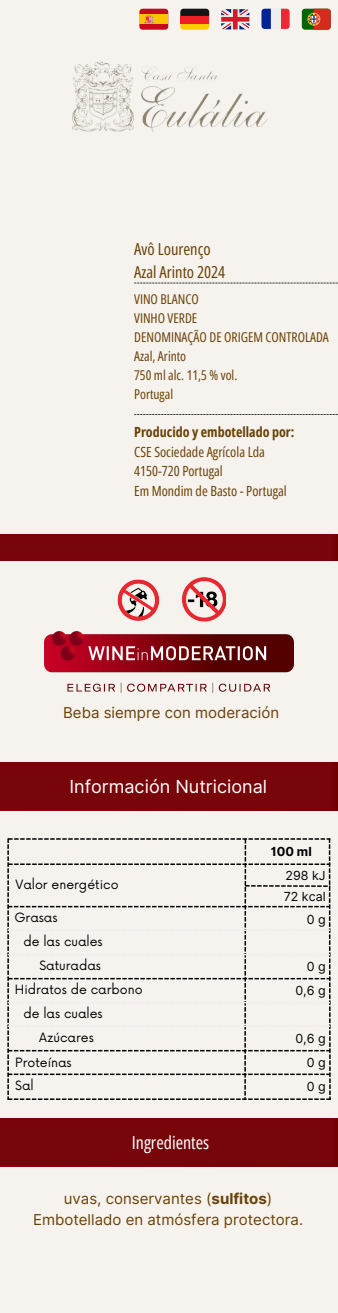
<style>
.page{position:relative;width:338px;height:1313px;background:#fff}
.page>*{position:absolute;margin:0;border:0;box-sizing:border-box;transform-origin:0 0}
.t1{font:18px "Inter";color:#fff}
.t2{font:18px "Open Sans Condensed";color:#fff}
.t3{font:16.5px/22.9px "Open Sans Condensed";color:#6a4104}
.t4{font:15px/21px "Inter";color:#6a4104;text-align:center}
.t5{font:14px/19.5px "Open Sans Condensed";color:#6a4104}
.t6{font:13.5px/18.8px "Open Sans Condensed";color:#6a4104}
.t7{font:12.5px "Now";color:#000}
.t8{font:12.5px "Inter";color:#000}
.t9{font:700 12.5px "Inter";color:#000}
.s1{font-weight:700}
</style>
<div class="page">
<div style="left:0;top:0;width:338px;height:1312px;background:#f6f3ef"></div>
<div style="left:139px;top:9px;width:29px;height:21px;background:#c60a1d;border-radius:3px"></div>
<div style="left:139px;top:14px;width:29px;height:10px;background:#ffc400"></div>
<svg style="left:144px;top:15px;width:10px;height:8px"></svg>
<svg style="left:180px;top:23px;width:29px;height:7px"></svg>
<div style="left:180px;top:16px;width:29px;height:7px;background:#ed1f24"></div>
<svg style="left:180px;top:9px;width:29px;height:7px"></svg>
<svg style="left:221px;top:9px;width:28px;height:20px"></svg>
<svg style="left:281px;top:9px;width:8px;height:20px"></svg>
<svg style="left:261px;top:9px;width:9px;height:20px"></svg>
<div style="left:270px;top:9px;width:10px;height:20px;background:#eee"></div>
<div style="left:301px;top:9px;width:29px;height:21px;background:#060;border-radius:3px"></div>
<svg style="left:307px;top:9px;width:23px;height:21px"></svg>
<svg style="left:7px;top:838px;width:323px;height:262px"></svg>
<img style="left:44px;top:631px;width:249px;height:61px">
<img style="left:117px;top:577px;width:109px;height:45px">
<img style="left:72px;top:61px;width:195px;height:71px">
<div style="left:0;top:534px;width:338px;height:26px;background:#78050a"></div>
<svg style="left:134px;top:414px;width:204px;height:1px"></svg>
<div style="left:0;top:762px;width:338px;height:48px;background:#78050a"></div>
<div style="left:1px;top:1118px;width:337px;height:48px;background:#78050a"></div>
<svg style="left:134px;top:283px;width:204px;height:1px"></svg>
<h1 class="t3" style="left:134px;top:237px;width:93px">Avô Lourenço<br>Azal Arinto 2024</h1>
<p class="t6" style="left:134px;top:289px;width:66px">VINO BLANCO</p>
<p class="t6" style="left:134px;top:308px;width:196px">VINHO VERDE<br>DENOMINAÇÃO DE ORIGEM CONTROLADA</p>
<p class="t6" style="left:134px;top:346px;width:53px">Azal, Arinto</p>
<p class="t6" style="left:134px;top:366px;width:105px">750 ml alc. 11,5 % vol.</p>
<p class="t6" style="left:134px;top:384px;width:40px">Portugal</p>
<p class="t5" style="left:134px;top:422px;width:162px"><span class="s1">Producido y embotellado por:<br></span>CSE Sociedade Agrícola Lda<br>4150-720 Portugal<br>Em Mondim de Basto - Portugal</p>
<p class="t4" style="left:63px;top:702px;width:217px">Beba siempre con moderación</p>
<h4 class="t1" style="left:69px;top:775px;width:199px">Información Nutricional</h4>
<p class="t9" style="left:271px;top:844px;width:42px">100 ml</p>
<h1 class="t8" style="left:285px;top:867px;width:42px">298 kJ</h1>
<p class="t8" style="left:283px;top:888px;width:44px">72 kcal</p>
<p class="t7" style="left:15px;top:877px;width:104px">Valor energético</p>
<p class="t7" style="left:14px;top:910px;width:45px">Grasas</p>
<p class="t8" style="left:306px;top:911px;width:20px">0 g</p>
<h3 class="t7" style="left:23px;top:934px;width:81px">de las cuales</h3>
<h3 class="t7" style="left:39px;top:958px;width:63px">Saturadas</h3>
<p class="t8" style="left:306px;top:959px;width:20px">0 g</p>
<p class="t7" style="left:15px;top:982px;width:129px">Hidratos de carbono</p>
<p class="t8" style="left:295px;top:983px;width:32px">0,6 g</p>
<p class="t7" style="left:39px;top:1030px;width:56px">Azúcares</p>
<h2 class="t8" style="left:295px;top:1031px;width:32px">0,6 g</h2>
<p class="t7" style="left:15px;top:1055px;width:58px">Proteínas</p>
<p class="t8" style="left:306px;top:1055px;width:20px">0 g</p>
<p class="t7" style="left:15px;top:1078px;width:20px">Sal</p>
<h2 class="t8" style="left:306px;top:1079px;width:20px">0 g</h2>
<p class="t7" style="left:23px;top:1006px;width:81px">de las cuales</p>
<p class="t2" style="left:132px;top:1129px;width:79px">Ingredientes</p>
<p class="t4" style="left:33px;top:1188px;width:271px">uvas, conservantes (<span class="s1">sulfitos</span>)<br>Embotellado en atmósfera protectora.</p>
</div>
